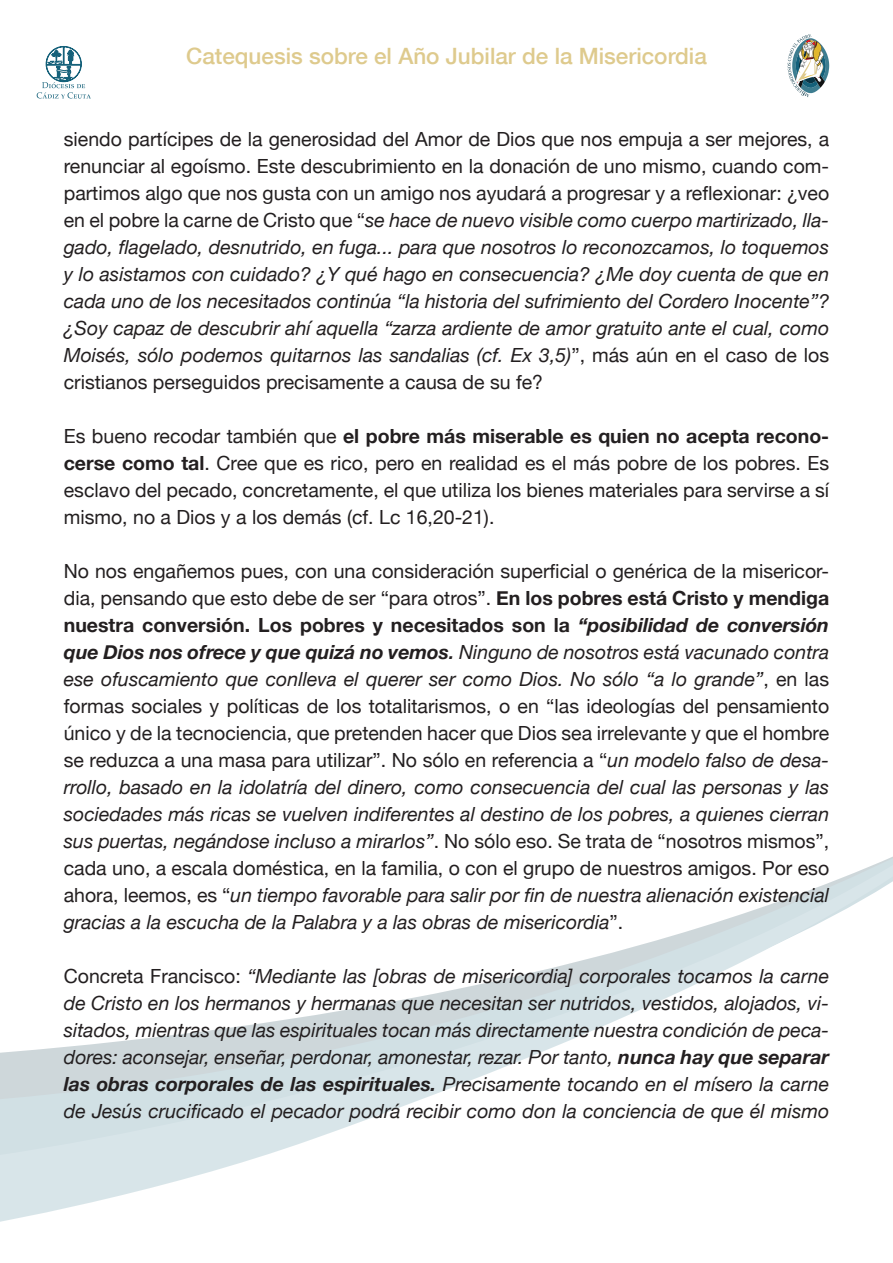
<style>
.page{position:relative;width:893px;height:1263px;background:#fff}
.page>*{position:absolute;margin:0;border:0;box-sizing:border-box;transform-origin:0 0}
.t1{font:500 22.5px "Helvetica Neue";color:#deca8d}
.base_catequesis{font:19.5px/27px "Helvetica Neue";color:#231f20;text-align:justify}
.base_catequesis-2{font:italic 19.5px/27px "Helvetica Neue";color:#231f20;text-align:justify}
.s1{font-style:normal}
.s2{font-weight:700}
.s3{font-weight:700;font-style:italic}
.s4{font-weight:500;font-style:italic}
.s5{font-style:italic}
</style>
<div class="page">
<svg style="left:787px;top:34px;width:42px;height:63px"></svg>
<svg style="left:37px;top:46px;width:54px;height:52px"></svg>
<svg style="left:0;top:856px;width:893px;height:366px"></svg>
<p class="t1" style="left:186px;top:42px;width:522px">Catequesis sobre el Año Jubilar de la Misericordia</p>
<p class="base_catequesis-2" style="left:64px;top:125px;width:767px"><span class="s1">siendo partícipes de la generosidad del Amor de Dios que nos empuja a ser mejores, a renunciar al egoísmo. Este descubrimiento en la donación de uno mismo, cuando com&shy;partimos algo que nos gusta con un amigo nos ayudará a progresar y a reflexionar: ¿veo en el pobre la carne de Cristo que “</span>se hace de nuevo visible como cuerpo martirizado, lla&shy;gado, flagelado, desnutrido, en fuga... para que nosotros lo reconozcamos, lo toquemos y lo asistamos con cuidado? ¿Y qué hago en consecuencia? ¿Me doy cuenta de que en cada uno de los necesitados continúa “la historia del sufrimiento del Cordero Inocente”? ¿Soy capaz de descubrir ahí aquella “zarza ardiente de amor gratuito ante el cual, como Moisés, sólo podemos quitarnos las sandalias (cf. Ex 3,5)<span class="s1">”, más aún en el caso de los cristianos perseguidos precisamente a causa de su fe?</span></p>
<p class="base_catequesis" style="left:64px;top:422px;width:767px">Es bueno recodar también que <span class="s2">el pobre más miserable es quien no acepta recono&shy;cerse como tal</span>. Cree que es rico, pero en realidad es el más pobre de los pobres. Es esclavo del pecado, concretamente, el que utiliza los bienes materiales para servirse a sí mismo, no a Dios y a los demás (cf. Lc 16,20-21).</p>
<p class="base_catequesis" style="left:64px;top:557px;width:767px">No nos engañemos pues, con una consideración superficial o genérica de la misericor&shy;dia, pensando que esto debe de ser “para otros”. <span class="s2">En los pobres está Cristo y mendiga nuestra conversión. Los pobres y necesitados son la</span> <span class="s3">“posibilidad de conversión que Dios nos ofrece y que quizá no vemos</span><span class="s4">.</span> <span class="s5">Ninguno de nosotros está vacunado contra ese ofuscamiento que conlleva el querer ser como Dios. No sólo “a lo grande”</span>, en las formas sociales y políticas de los totalitarismos, o en “las ideologías del pensamiento único y de la tecnociencia, que pretenden hacer que Dios sea irrelevante y que el hombre se reduzca a una masa para utilizar”. No sólo en referencia a “<span class="s5">un modelo falso de desa&shy;rrollo, basado en la idolatría del dinero, como consecuencia del cual las personas y las sociedades más ricas se vuelven indiferentes al destino de los pobres, a quienes cierran sus puertas, negándose incluso a mirarlos”</span>. No sólo eso. Se trata de “nosotros mismos”, cada uno, a escala doméstica, en la familia, o con el grupo de nuestros amigos. Por eso ahora, leemos, es “<span class="s5">un tiempo favorable para salir por fin de nuestra alienación existencial gracias a la escucha de la Palabra y a las obras de misericordia</span>”.</p>
<p class="base_catequesis-2" style="left:64px;top:962px;width:767px"><span class="s1">Concreta Francisco:</span> “Mediante las [obras de misericordia] corporales tocamos la carne de Cristo en los hermanos y hermanas que necesitan ser nutridos, vestidos, alojados, vi&shy;sitados, mientras que las espirituales tocan más directamente nuestra condición de peca&shy;dores: aconsejar, enseñar, perdonar, amonestar, rezar. Por tanto, <span class="s2">nunca hay que separar las obras corporales de las espirituales.</span> Precisamente tocando en el mísero la carne de Jesús crucificado el pecador podrá recibir como don la conciencia de que él mismo</p>
</div>
